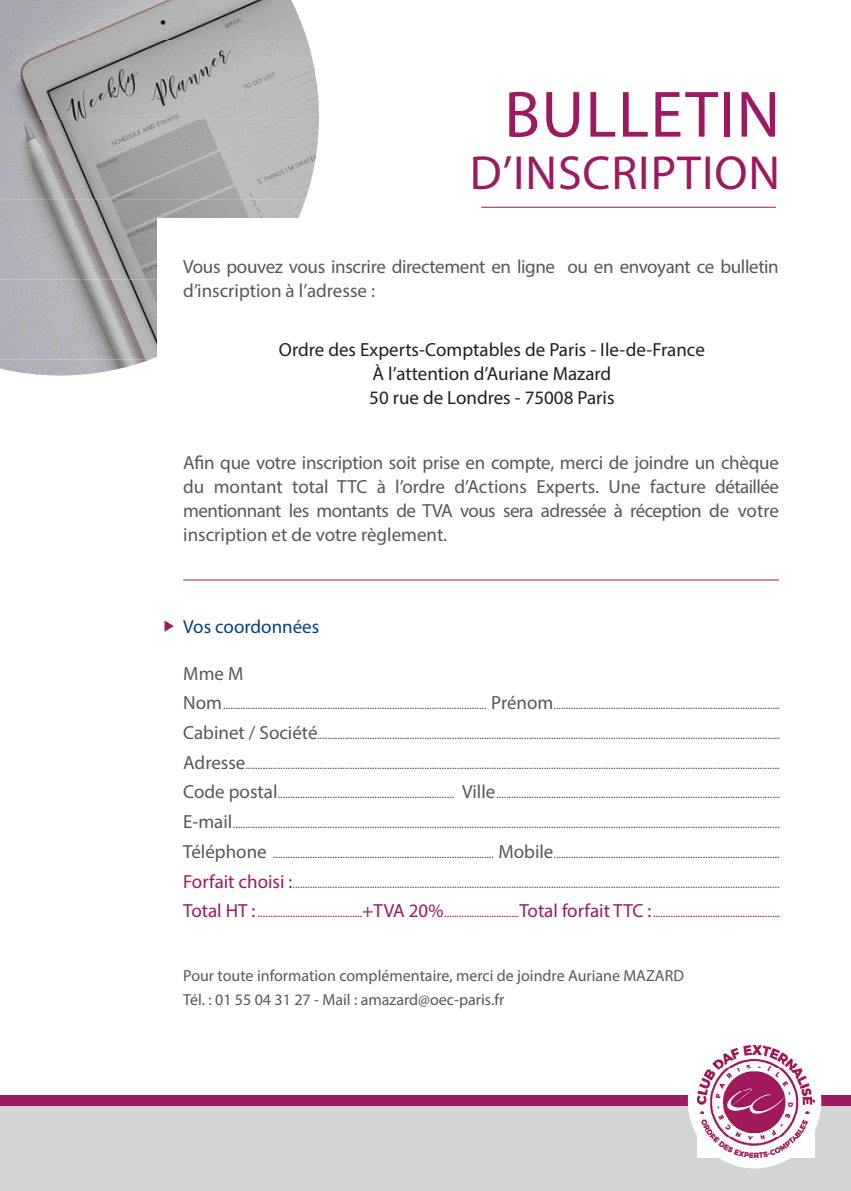
<style>
.page{position:relative;width:851px;height:1191px;background:#fff}
.page>*{position:absolute;margin:0;border:0;box-sizing:border-box;transform-origin:0 0}
.t1{font:66px "Myriad Pro";letter-spacing:.02em;color:#9d1960}
.t2{font:48px "Myriad Pro";letter-spacing:.02em;color:#9d1960}
.t3{font:19px/24px "Myriad Pro";letter-spacing:-.02em;color:#57585a}
.t4{font:19px "Myriad Pro";color:#231f20}
.t5{font:19px "Myriad Pro";color:#00437f}
.t6{font:16px "Myriad Pro";color:#57585a}
.t7{font:12px "Myriad Pro";color:#57585a}
.t8{font:12px "Myriad Pro";color:#9d1960}
.s1{font-size:19px}
.s2{font-size:19px;color:#9d1960}
</style>
<div class="page">
<img style="left:0;top:0;width:307px;height:40px">
<img style="left:0;top:40px;width:319px;height:160px">
<img style="left:0;top:200px;width:305px;height:80px">
<img style="left:0;top:280px;width:157px;height:79px">
<img style="left:0;top:359px;width:150px;height:16px">
<div style="left:157px;top:218px;width:289px;height:229px;background:#fff"></div>
<div style="left:0;top:1095px;width:850px;height:65px;background:#9d1960"></div>
<div style="left:0;top:1106px;width:850px;height:85px;background:#d3d4d4"></div>
<div style="left:687px;top:1035px;width:134px;height:133px;background:#fff;border-radius:50%"></div>
<img style="left:697px;top:1045px;width:117px;height:112px">
<hr style="left:481px;top:207px;width:294px;height:1px;background:#9d1960">
<hr style="left:183px;top:579px;width:595px;height:1px;background:#9d1960">
<svg style="left:164px;top:620px;width:10px;height:12px"></svg>
<p class="t1" style="left:504px;top:74px;width:277px">BULLETIN</p>
<p class="t2" style="left:469px;top:143px;width:312px">D’INSCRIPTION</p>
<p class="t3" style="left:183px;top:254px;width:597px">Vous pouvez vous inscrire directement en ligne ou en envoyant ce bulletin d’inscription à l’adresse :</p>
<p class="t4" style="left:279px;top:337px;width:427px">Ordre des Experts-Comptables de Paris - Ile-de-France</p>
<p class="t4" style="left:372px;top:361px;width:240px">À l’attention d’Auriane Mazard</p>
<p class="t4" style="left:369px;top:385px;width:247px">50 rue de Londres - 75008 Paris</p>
<p class="t3" style="left:183px;top:450px;width:597px;text-align:justify">Afin que votre inscription soit prise en compte, merci de joindre un chèque du montant total TTC à l’ordre d’Actions Experts. Une facture détaillée mentionnant les montants de TVA vous sera adressée à réception de votre inscription et de votre règlement.</p>
<p class="t5" style="left:183px;top:615px;width:138px">Vos coordonnées</p>
<p class="t3" style="left:183px;top:661px;width:62px">Mme M</p>
<p class="t7" style="left:183px;top:698px;width:598px"><span class="s1">Nom</span>.......................................................................................................... <span class="s1">Prénom</span>...........................................................................................</p>
<p class="t7" style="left:183px;top:727px;width:598px"><span class="s1">Cabinet / Société</span>..........................................................................................................................................................................................</p>
<p class="t7" style="left:183px;top:757px;width:598px"><span class="s1">Adresse</span>.......................................................................................................................................................................................................................</p>
<p class="t7" style="left:183px;top:787px;width:598px"><span class="s1">Code postal</span>....................................................................... <span class="s1">Ville</span>..................................................................................................................</p>
<p class="t7" style="left:183px;top:816px;width:598px"><span class="s1">E-mail</span>............................................................................................................................................................................................................................</p>
<p class="t7" style="left:183px;top:846px;width:598px"><span class="s1">Téléphone</span> ......................................................................................... <span class="s1">Mobile</span>...........................................................................................</p>
<p class="t7" style="left:183px;top:876px;width:598px"><span class="s2">Forfait choisi :</span>....................................................................................................................................................................................................</p>
<p class="t8" style="left:183px;top:905px;width:598px"><span class="s1">Total HT :</span> ..........................................<span class="s1">+TVA 20%</span>..............................<span class="s1">Total forfait TTC :</span>...................................................</p>
<p class="t6" style="left:183px;top:965px;width:502px">Pour toute information complémentaire, merci de joindre Auriane MAZARD</p>
<p class="t6" style="left:183px;top:989px;width:322px">Tél. : 01 55 04 31 27 - Mail : amazard@oec-paris.fr</p>
</div>
